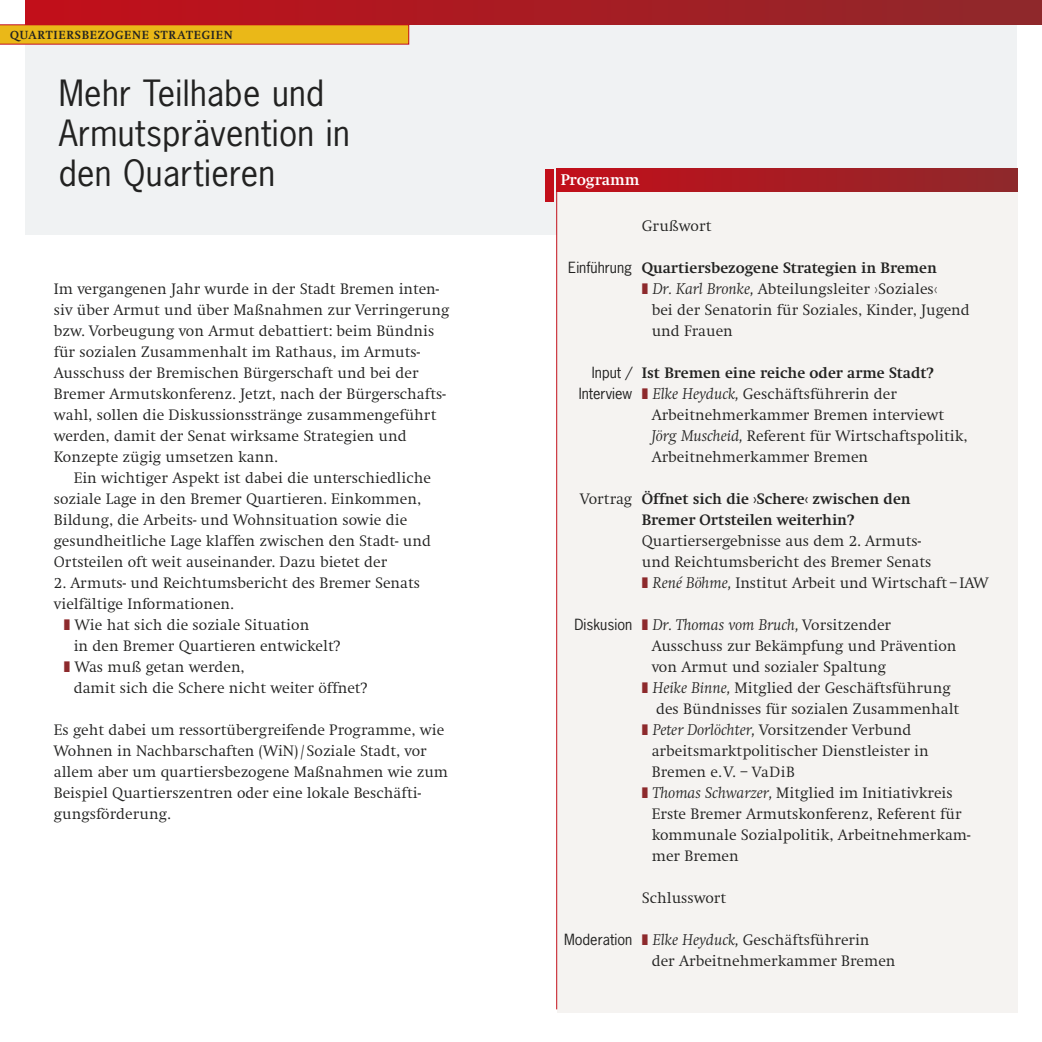
<style>
.page{position:relative;width:1042px;height:1042px;background:#fff}
.page>*{position:absolute;margin:0;border:0;box-sizing:border-box;transform-origin:0 0}
.t1{font:34.12px/40.2px "News Gothic";letter-spacing:.01em;color:#222221}
.t2{font:italic 300 16.1px "Swift";letter-spacing:-.005em;color:#222221}
.t3{font:700 16.1px "Swift";color:#fff}
.t4{font:300 15.75px/21px "Swift";color:#222221}
.t5{font:700 15.75px/21px "Swift";color:#222221}
.t6{font:14.53px/21px "News Gothic";color:#222221;text-align:right}
.t7{font:700 12.25px "Swift";letter-spacing:.065em;color:#222221}
.s1{color:#8d292c}
.s2{font-style:italic;font-size:16.1px}
.s3{font-weight:300;font-style:italic;font-size:16.1px}
.s4{font-weight:300}
.s5{font-style:normal;font-size:15.75px}
.s6{font-size:15.4px}
</style>
<div class="page">
<div style="left:25px;top:13px;width:992px;height:222px;background:#f0f2f3"></div>
<div style="left:25px;top:0;width:1017px;height:25px;background:linear-gradient(to right,#c20f1a,#8e282b)"></div>
<svg style="left:0;top:24px;width:409px;height:20px;background:#e6a918"></svg>
<div style="left:557px;top:192px;width:460px;height:820px;background:#f5f3f1"></div>
<div style="left:545px;top:169px;width:8px;height:32px;background:#c20f1a"></div>
<div style="left:556px;top:169px;width:461px;height:22px;background:linear-gradient(to right,#c20f1a,#8e292b)"></div>
<hr style="left:556px;top:169px;width:1px;height:840px;background:#c20f1a">
<p class="t7" style="left:10px;top:27px;width:224px">QUARTIERSBEZOGENE STRATEGIEN</p>
<h1 class="t1" style="left:59px;top:74px;width:293px">Mehr Teilhabe und<br>Armutsprävention in den Quartieren</h1>
<p class="t4" style="left:54px;top:278px;width:397px">Im vergangenen Jahr wurde in der Stadt Bremen inten&shy;siv über Armut und über Maßnahmen zur Verringerung bzw. Vorbeugung von Armut debattiert: beim Bündnis für sozialen Zusammenhalt im Rathaus, im Armuts-Ausschuss der Bremischen Bürgerschaft und bei der Bremer Armutskonferenz. Jetzt, nach der Bürgerschafts&shy;wahl, sollen die Diskussionsstränge zusammengeführt werden, damit der Senat wirksame Strategien und Konzepte zügig umsetzen kann.</p>
<p class="t4" style="left:54px;top:467px;width:379px;text-indent:20px">Ein wichtiger Aspekt ist dabei die unterschiedliche soziale Lage in den Bremer Quartieren. Einkommen, Bildung, die Arbeits- und Wohnsituation sowie die gesundheitliche Lage klaffen zwischen den Stadt- und Ortsteilen oft weit auseinander. Dazu bietet der</p>
<p class="t4" style="left:54px;top:572px;width:368px">2. Armuts- und Reichtumsbericht des Bremer Senats</p>
<p class="t4" style="left:54px;top:593px;width:182px">vielfältige Informationen.</p>
<p class="t4" style="left:64px;top:614px;width:247px"><span class="s1">❚</span> Wie hat sich die soziale Situation</p>
<p class="t4" style="left:74px;top:635px;width:268px">in den Bremer Quartieren entwickelt?</p>
<p class="t4" style="left:64px;top:656px;width:182px"><span class="s1">❚</span> Was muß getan werden,</p>
<p class="t4" style="left:74px;top:677px;width:295px">damit sich die Schere nicht weiter öffnet?</p>
<p class="t4" style="left:54px;top:719px;width:396px">Es geht dabei um ressortübergreifende Programme, wie Wohnen in Nachbarschaften (WiN) / Soziale Stadt, vor allem aber um quartiersbezogene Maßnahmen wie zum Beispiel Quartierszentren oder eine lokale Beschäfti&shy;gungsförderung.</p>
<p class="t3" style="left:561px;top:170px;width:80px">Programm</p>
<p class="t6" style="left:568px;top:257px;width:65px">Einführung</p>
<p class="t6" style="left:579px;top:362px;width:55px">Input /<br>Interview</p>
<p class="t4" style="left:580px;top:488px;width:54px">Vortrag</p>
<p class="t6" style="left:574px;top:614px;width:59px">Diskusion</p>
<p class="t6" style="left:564px;top:929px;width:70px">Moderation</p>
<p class="t4" style="left:642px;top:215px;width:71px">Grußwort</p>
<p class="t5" style="left:642px;top:257px;width:297px">Quartiersbezogene Strategien in Bremen</p>
<p class="t4" style="left:642px;top:278px;width:298px"><span class="s1">❚</span> <span class="s2">Dr. Karl Bronke,</span> Abteilungsleiter ›Soziales‹</p>
<p class="t4" style="left:652px;top:299px;width:320px">bei der Senatorin für Soziales, Kinder, Jugend</p>
<p class="t4" style="left:652px;top:320px;width:83px">und Frauen</p>
<p class="t5" style="left:642px;top:362px;width:293px">Ist Bremen eine reiche oder arme Stadt? <span class="s1">❚</span> <span class="s3">Elke Heyduck,</span> <span class="s4">Geschäftsführerin der</span></p>
<p class="t4" style="left:652px;top:404px;width:317px">Arbeitnehmerkammer Bremen interviewt<br><span class="s2">Jörg Muscheid,</span> Referent für Wirtschaftspolitik,<br>Arbeitnehmerkammer Bremen</p>
<p class="t5" style="left:642px;top:488px;width:270px">Öffnet sich die ›Schere‹ zwischen den<br>Bremer Ortsteilen weiterhin?</p>
<p class="t4" style="left:642px;top:530px;width:348px">Quartiersergebnisse aus dem 2. Armuts-<br>und Reichtumsbericht des Bremer Senats<br><span class="s1">❚</span> <span class="s2">René Böhme,</span> Institut Arbeit und Wirtschaft – IAW</p>
<p class="t2" style="left:642px;top:615px;width:251px"><span class="s1">❚</span> Dr. Thomas vom Bruch, <span class="s5">Vorsitzender</span></p>
<p class="t4" style="left:652px;top:635px;width:306px">Ausschuss zur Bekämpfung und Prävention</p>
<p class="t4" style="left:652px;top:656px;width:236px">von Armut und sozialer Spaltung</p>
<p class="t4" style="left:642px;top:677px;width:310px"><span class="s1">❚</span> <span class="s2">Heike Binne,</span> Mitglied der Geschäftsführung</p>
<p class="t4" style="left:656px;top:698px;width:305px">des Bündnisses für sozialen Zusammenhalt</p>
<p class="t4" style="left:642px;top:719px;width:271px"><span class="s1">❚</span> <span class="s2">Peter Dorlöchter,</span> Vorsitzender Verbund</p>
<p class="t4" style="left:652px;top:740px;width:279px">arbeitsmarktpolitischer Dienstleister in</p>
<p class="t4" style="left:652px;top:761px;width:144px">Bremen e.V. – <span class="s6">VaDiB</span></p>
<p class="t4" style="left:642px;top:782px;width:312px"><span class="s1">❚</span> <span class="s2">Thomas Schwarzer,</span> Mitglied im Initiativkreis</p>
<p class="t4" style="left:652px;top:803px;width:311px">Erste Bremer Armutskonferenz, Referent für</p>
<p class="t4" style="left:652px;top:824px;width:320px">kommunale Sozialpolitik, Arbeitnehmerkam-</p>
<p class="t4" style="left:652px;top:845px;width:89px">mer Bremen</p>
<p class="t4" style="left:642px;top:887px;width:86px">Schlusswort</p>
<p class="t4" style="left:652px;top:929px;width:245px;text-indent:-10px"><span class="s1">❚</span> <span class="s2">Elke Heyduck,</span> Geschäftsführerin der Arbeitnehmerkammer Bremen</p>
</div>
